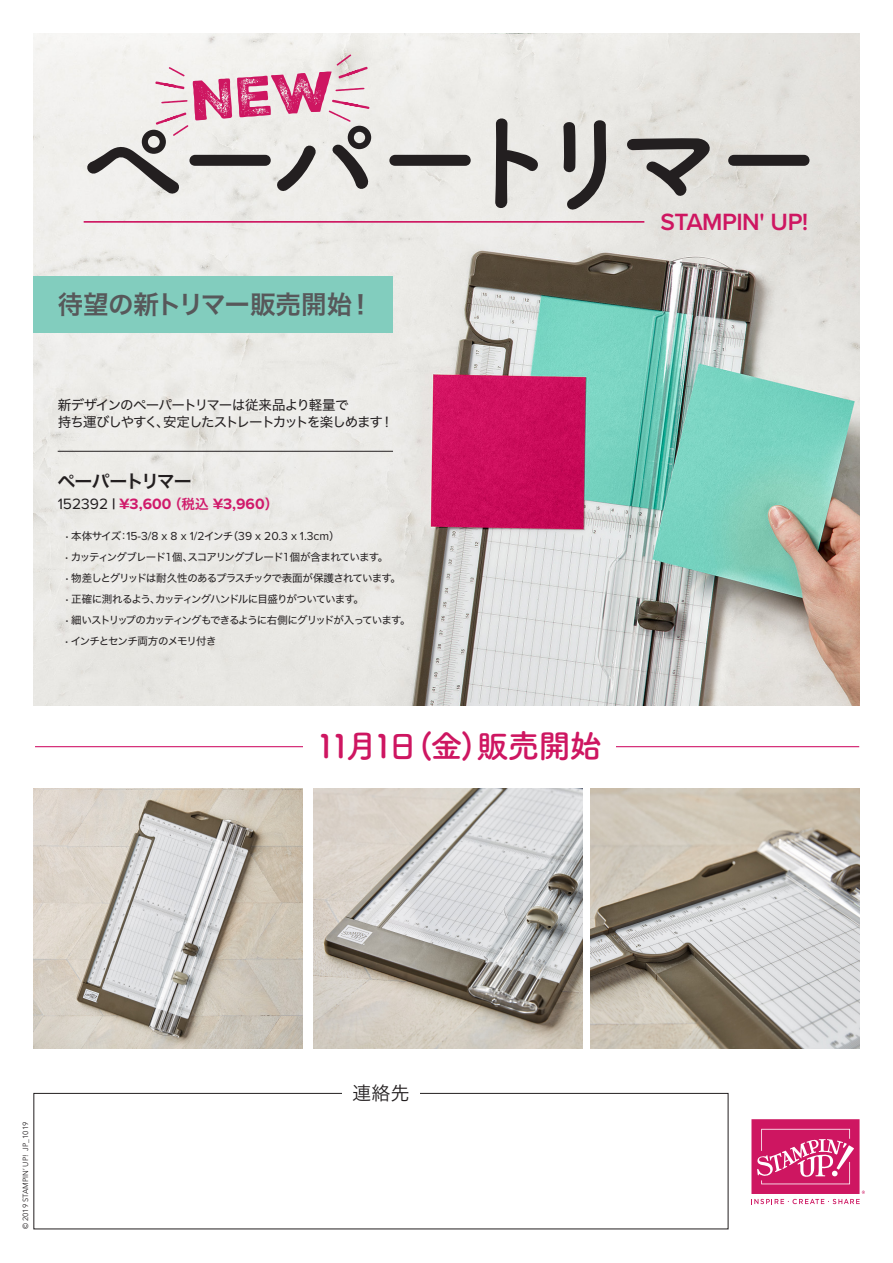
<style>
.page{position:relative;width:893px;height:1263px;background:#fff}
.page>*{position:absolute;margin:0;border:0;box-sizing:border-box;transform-origin:0 0}
.t1{font:700 111px "Tsuku A Rd Gothic";letter-spacing:-.14em;color:#231f20}
.t2{font:700 32.4px "Tsuku A Rd Gothic";letter-spacing:-.14em;color:#ce1661}
.t3{font:25.5px "Hiragino Sans W6";letter-spacing:-.02em;color:#57585a}
.t4{font:600 24.45px "Proxima Nova";letter-spacing:-.02em;color:#ce1661}
.t5{font:18.75px "Hiragino Sans W3";color:#231f20}
.t6{font:18px "Hiragino Sans W6";letter-spacing:-.065em;color:#231f20}
.t7{font:700 15.6px "Proxima Nova";color:#d01a6b}
.t8{font:13.5px/16.5px "Hiragino Sans W4";letter-spacing:-.075em;color:#231f20}
.t9{font:12.15px "Proxima Nova";color:#231f20}
.t10{font:10.5px "Hiragino Sans W4";letter-spacing:-.085em;color:#231f20}
.t11{font:7.5px "Avenir Next LT Pro";color:#231f20}
.s1{font-weight:400;color:#231f20}
.s2{color:#231f20}
.s3{font-family:"Hiragino Sans W6";font-weight:400;font-size:13.5px}
.s4{font-family:"Hiragino Sans W4";font-size:10.5px}
</style>
<div class="page">
<hr style="left:35px;top:746px;width:824px;height:1px;background:#d11a6b">
<img style="left:34px;top:34px;width:825px;height:671px">
<img style="left:313px;top:788px;width:269px;height:261px">
<img style="left:34px;top:788px;width:268px;height:261px">
<img style="left:590px;top:788px;width:269px;height:261px">
<div style="left:303px;top:734px;width:312px;height:25px;background:#fff"></div>
<div style="left:34px;top:1093px;width:694px;height:136px;border:1px solid #231f20"></div>
<div style="left:342px;top:1086px;width:77px;height:14px;background:#fff"></div>
<svg style="left:751px;top:1119px;width:114px;height:85px"></svg>
<div style="left:34px;top:276px;width:359px;height:57px;background:#82cdbe"></div>
<hr style="left:58px;top:451px;width:335px;height:1px;background:#231f20">
<hr style="left:84px;top:221px;width:560px;height:2px;background:#ce1661">
<svg style="left:155px;top:55px;width:214px;height:81px"></svg>
<p class="t1" style="left:75px;top:75px;width:750px">ペーパートリマー</p>
<p class="t4" style="left:661px;top:204px;width:149px">STAMPIN' UP!</p>
<p class="t3" style="left:58px;top:281px;width:317px">待望の新トリマー販売開始！</p>
<p class="t8" style="left:58px;top:396px;width:337px">新デザインのペーパートリマーは従来品より軽量で<br>持ち運びしやすく、安定したストレートカットを楽しめます！</p>
<p class="t6" style="left:57px;top:464px;width:136px">ペーパートリマー</p>
<p class="t7" style="left:58px;top:493px;width:222px"><span class="s1">152392</span> <span class="s2">|</span> ¥3,600<span class="s3">（税込</span> ¥3,960<span class="s3">）</span></p>
<p class="t9" style="left:64px;top:527px;width:277px"><span class="s4">• 本体サイズ：</span>15-3/8 x 8 x 1/2<span class="s4">インチ（</span>39 x 20.3 x 1.3cm<span class="s4">）</span></p>
<p class="t10" style="left:64px;top:547px;width:326px">• カッティングブレード1個、スコアリングブレード1個が含まれています。</p>
<p class="t10" style="left:64px;top:568px;width:338px">• 物差しとグリッドは耐久性のあるプラスチックで表面が保護されています。</p>
<p class="t10" style="left:64px;top:589px;width:301px">• 正確に測れるよう、カッティングハンドルに目盛りがついています。</p>
<p class="t10" style="left:64px;top:610px;width:348px">• 細いストリップのカッティングもできるように右側にグリッドが入っています。</p>
<p class="t10" style="left:64px;top:631px;width:154px">• インチとセンチ両方のメモリ付き</p>
<p class="t2" style="left:316px;top:721px;width:287px">11月1日(金)販売開始</p>
<p class="t11" style="left:21px;top:1229px;width:109px;rotate:-90deg">© 2019 STAMPIN’ UP! JP_1019</p>
<p class="t5" style="left:352px;top:1076px;width:59px">連絡先</p>
</div>
